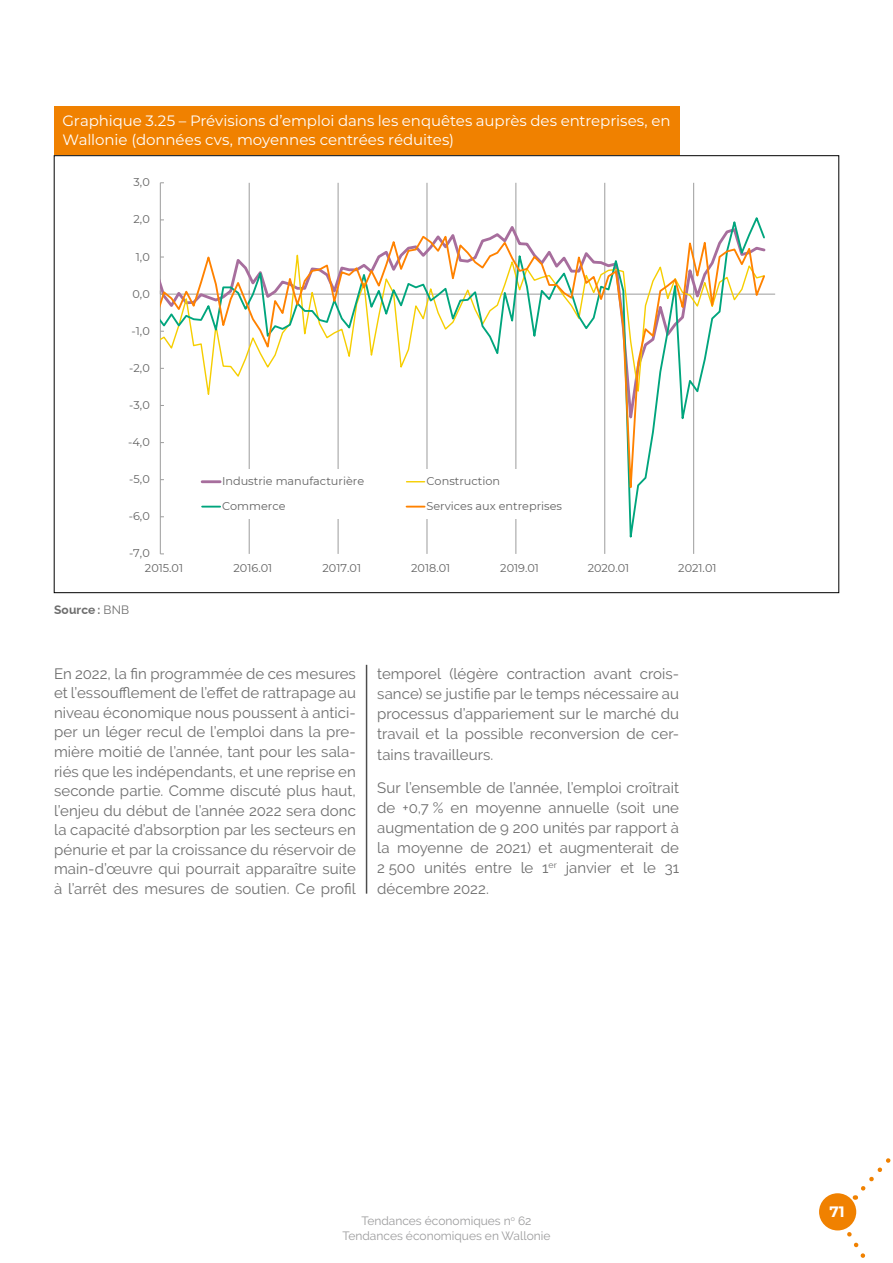
<style>
.page{position:relative;width:893px;height:1263px;background:#fff}
.page>*{position:absolute;margin:0;border:0;box-sizing:border-box;transform-origin:0 0}
.t1{font:15px/19.5px "Raleway";letter-spacing:.005em;color:#6e6e6e;text-align:justify}
.t2{font:15px/19.5px "Montserrat";letter-spacing:-.005em;color:#fff}
.t3{font:700 15px "Montserrat";color:#fff}
.t4{font:12px/14.4px "Raleway";color:#9c9c9d;text-align:center}
.t5{font:700 12px "Raleway";letter-spacing:.015em;color:#6e6e6e}
.t6{font:11.25px "Montserrat";color:#626262}
.s1{font-weight:400}
</style>
<div class="page">
<svg style="left:840px;top:1222px;width:26px;height:36px"></svg>
<svg style="left:855px;top:1158px;width:36px;height:42px"></svg>
<div style="left:819px;top:1193px;width:37px;height:37px;background:#f08100;border-radius:50%"></div>
<hr style="left:366px;top:665px;width:1px;height:229px;background:#000">
<div style="left:54px;top:106px;width:625px;height:48px;background:#f08100"></div>
<hr style="left:160px;top:294px;width:615px;height:1px;background:#9c9c9c">
<svg style="left:160px;top:205px;width:606px;height:318px"></svg>
<div style="left:181px;top:469px;width:409px;height:50px;background:#fff"></div>
<hr style="left:202px;top:480px;width:18px;height:3px;background:#a76e9d">
<svg style="left:407px;top:481px;width:18px;height:1px"></svg>
<svg style="left:202px;top:506px;width:18px;height:2px"></svg>
<svg style="left:407px;top:506px;width:18px;height:2px"></svg>
<p class="t2" style="left:63px;top:110px;width:609px">Graphique 3.25 – Prévisions d’emploi dans les enquêtes auprès des entreprises, en<br>Wallonie (données cvs, moyennes centrées réduites)</p>
<p class="t6" style="left:134px;top:175px;width:18px">3,0</p>
<p class="t6" style="left:134px;top:212px;width:18px">2,0</p>
<p class="t6" style="left:136px;top:249px;width:15px">1,0</p>
<p class="t6" style="left:133px;top:286px;width:19px">0,0</p>
<p class="t6" style="left:132px;top:323px;width:20px">-1,0</p>
<p class="t6" style="left:129px;top:360px;width:22px">-2,0</p>
<p class="t6" style="left:129px;top:397px;width:22px">-3,0</p>
<p class="t6" style="left:128px;top:434px;width:23px">-4,0</p>
<p class="t6" style="left:129px;top:471px;width:22px">-5,0</p>
<p class="t6" style="left:129px;top:508px;width:23px">-6,0</p>
<p class="t6" style="left:129px;top:546px;width:22px">-7,0</p>
<p class="t6" style="left:222px;top:473px;width:144px">Industrie manufacturière</p>
<p class="t6" style="left:427px;top:473px;width:75px">Construction</p>
<p class="t6" style="left:222px;top:498px;width:65px">Commerce</p>
<p class="t6" style="left:427px;top:498px;width:137px">Services aux entreprises</p>
<p class="t5" style="left:54px;top:603px;width:77px">Source : <span class="s1">BNB</span></p>
<p class="t6" style="left:145px;top:560px;width:40px">2015.01</p>
<p class="t6" style="left:234px;top:560px;width:40px">2016.01</p>
<p class="t6" style="left:323px;top:560px;width:40px">2017.01</p>
<p class="t6" style="left:411px;top:560px;width:41px">2018.01</p>
<p class="t6" style="left:500px;top:560px;width:40px">2019.01</p>
<p class="t6" style="left:588px;top:560px;width:43px">2020.01</p>
<p class="t6" style="left:678px;top:560px;width:40px">2021.01</p>
<p class="t1" style="left:54px;top:664px;width:303px">En 2022, la fin programmée de ces mesures et l’essoufflement de l’effet de rattrapage au niveau économique nous poussent à antici&shy;per un léger recul de l’emploi dans la pre&shy;mière moitié de l’année, tant pour les sala&shy;riés que les indépendants, et une reprise en seconde partie. Comme discuté plus haut, l’enjeu du début de l’année 2022 sera donc la capacité d’absorption par les secteurs en pénurie et par la croissance du réservoir de main-d’œuvre qui pourrait apparaître suite à l’arrêt des mesures de soutien. Ce profil</p>
<p class="t1" style="left:377px;top:663px;width:303px;line-height:20.2px">temporel (légère contraction avant crois&shy;sance) se justifie par le temps nécessaire au processus d’appariement sur le marché du travail et la possible reconversion de cer&shy;tains travailleurs.</p>
<p class="t1" style="left:377px;top:777px;width:303px;line-height:20.2px">Sur l’ensemble de l’année, l’emploi croîtrait de +0,7 % en moyenne annuelle (soit une augmentation de 9 200 unités par rapport à la moyenne de 2021) et augmenterait de 2 500 unités entre le 1<sup>er</sup> janvier et le 31 décembre 2022.</p>
<p class="t4" style="left:342px;top:1214px;width:209px">Tendances économiques n<sup>o</sup> 62<br>Tendances économiques en Wallonie</p>
<p class="t3" style="left:829px;top:1201px;width:17px">71</p>
</div>
